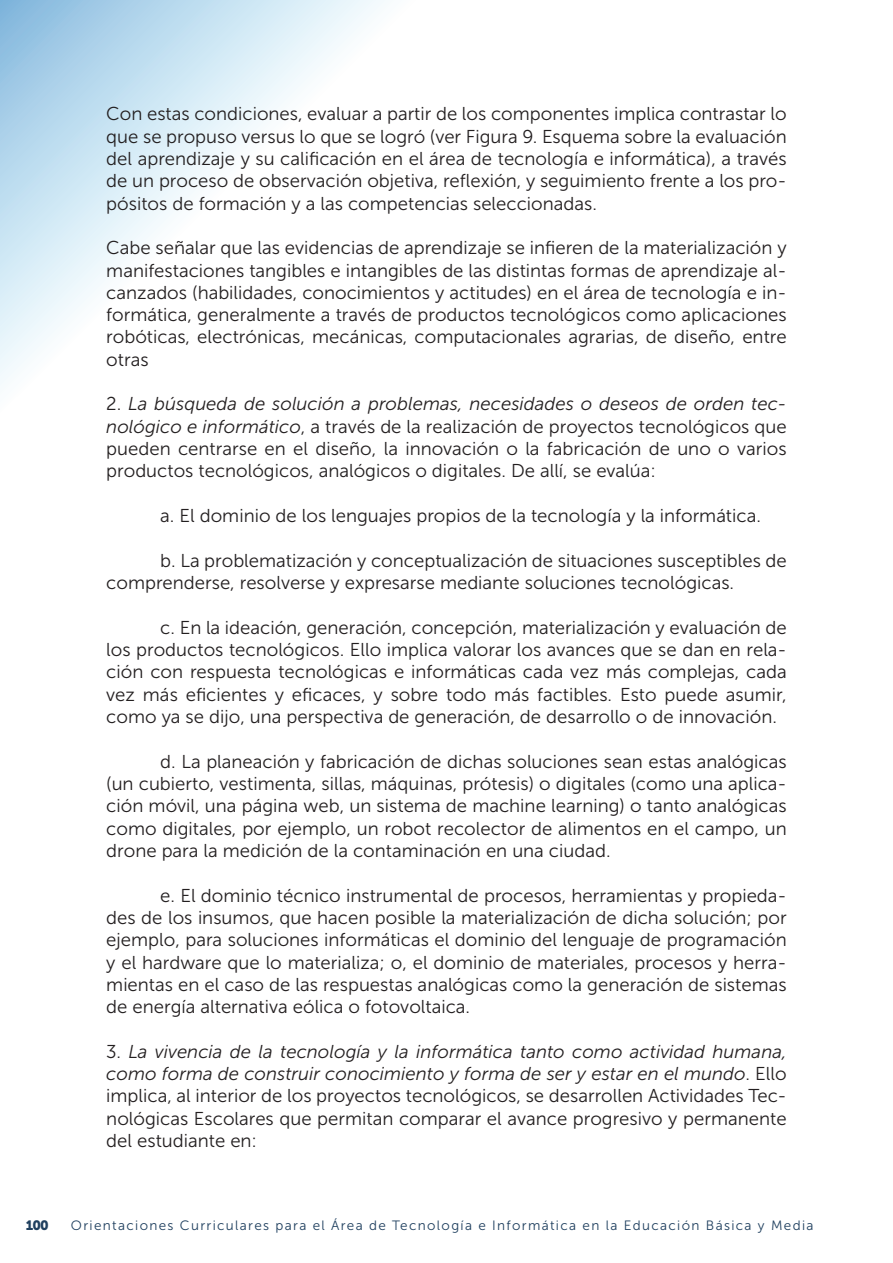
<style>
.page{position:relative;width:893px;height:1263px;background:#fff}
.page>*{position:absolute;margin:0;border:0;box-sizing:border-box;transform-origin:0 0}
.t1{font:18.6px/22.4px "Museo Sans 300";color:#231f20;text-align:justify}
.t2{font:13.5px "Museo Sans 300";letter-spacing:.1em;color:#20405f}
.t3{font:13.5px "Museo Sans 900";color:#20405f}
.s1{font-style:italic}
</style>
<div class="page">
<svg style="left:0;top:0;width:385px;height:385px"></svg>
<p class="t1" style="left:106px;top:103px;width:682px">Con estas condiciones, evaluar a partir de los componentes implica contrastar lo que se propuso versus lo que se logró (ver Figura 9. Esquema sobre la evaluación del aprendizaje y su calificación en el área de tecnología e informática), a través de un proceso de observación objetiva, reflexión, y seguimiento frente a los pro&shy;pósitos de formación y a las competencias seleccionadas.</p>
<p class="t1" style="left:106px;top:237px;width:682px">Cabe señalar que las evidencias de aprendizaje se infieren de la materialización y manifestaciones tangibles e intangibles de las distintas formas de aprendizaje al&shy;canzados (habilidades, conocimientos y actitudes) en el área de tecnología e in&shy;formática, generalmente a través de productos tecnológicos como aplicaciones robóticas, electrónicas, mecánicas, computacionales agrarias, de diseño, entre otras</p>
<p class="t1" style="left:106px;top:393px;width:682px">2. <span class="s1">La búsqueda de solución a problemas, necesidades o deseos de orden tec&shy;nológico e informático</span>, a través de la realización de proyectos tecnológicos que pueden centrarse en el diseño, la innovación o la fabricación de uno o varios productos tecnológicos, analógicos o digitales. De allí, se evalúa:</p>
<p class="t1" style="left:160px;top:505px;width:602px">a. El dominio de los lenguajes propios de la tecnología y la informática.</p>
<p class="t1" style="left:106px;top:549px;width:682px;text-indent:54px">b. La problematización y conceptualización de situaciones susceptibles de comprenderse, resolverse y expresarse mediante soluciones tecnológicas.</p>
<p class="t1" style="left:106px;top:616px;width:682px;text-indent:54px">c. En la ideación, generación, concepción, materialización y evaluación de los productos tecnológicos. Ello implica valorar los avances que se dan en rela&shy;ción con respuesta tecnológicas e informáticas cada vez más complejas, cada vez más eficientes y eficaces, y sobre todo más factibles. Esto puede asumir, como ya se dijo, una perspectiva de generación, de desarrollo o de innovación.</p>
<p class="t1" style="left:106px;top:750px;width:682px;text-indent:54px">d. La planeación y fabricación de dichas soluciones sean estas analógicas (un cubierto, vestimenta, sillas, máquinas, prótesis) o digitales (como una aplica&shy;ción móvil, una página web, un sistema de machine learning) o tanto analógicas como digitales, por ejemplo, un robot recolector de alimentos en el campo, un drone para la medición de la contaminación en una ciudad.</p>
<p class="t1" style="left:106px;top:884px;width:682px;text-indent:54px">e. El dominio técnico instrumental de procesos, herramientas y propieda&shy;des de los insumos, que hacen posible la materialización de dicha solución; por ejemplo, para soluciones informáticas el dominio del lenguaje de programación y el hardware que lo materializa; o, el dominio de materiales, procesos y herra&shy;mientas en el caso de las respuestas analógicas como la generación de sistemas de energía alternativa eólica o fotovoltaica.</p>
<p class="t1" style="left:106px;top:1040px;width:682px">3. <span class="s1">La vivencia de la tecnología y la informática tanto como actividad humana, como forma de construir conocimiento y forma de ser y estar en el mundo</span>. Ello implica, al interior de los proyectos tecnológicos, se desarrollen Actividades Tec&shy;nológicas Escolares que permitan comparar el avance progresivo y permanente del estudiante en:</p>
<p class="t3" style="left:26px;top:1217px;width:25px">100</p>
<p class="t2" style="left:71px;top:1217px;width:744px">Orientaciones Curriculares para el Área de Tecnología e Informática en la Educación Básica y Media</p>
</div>
